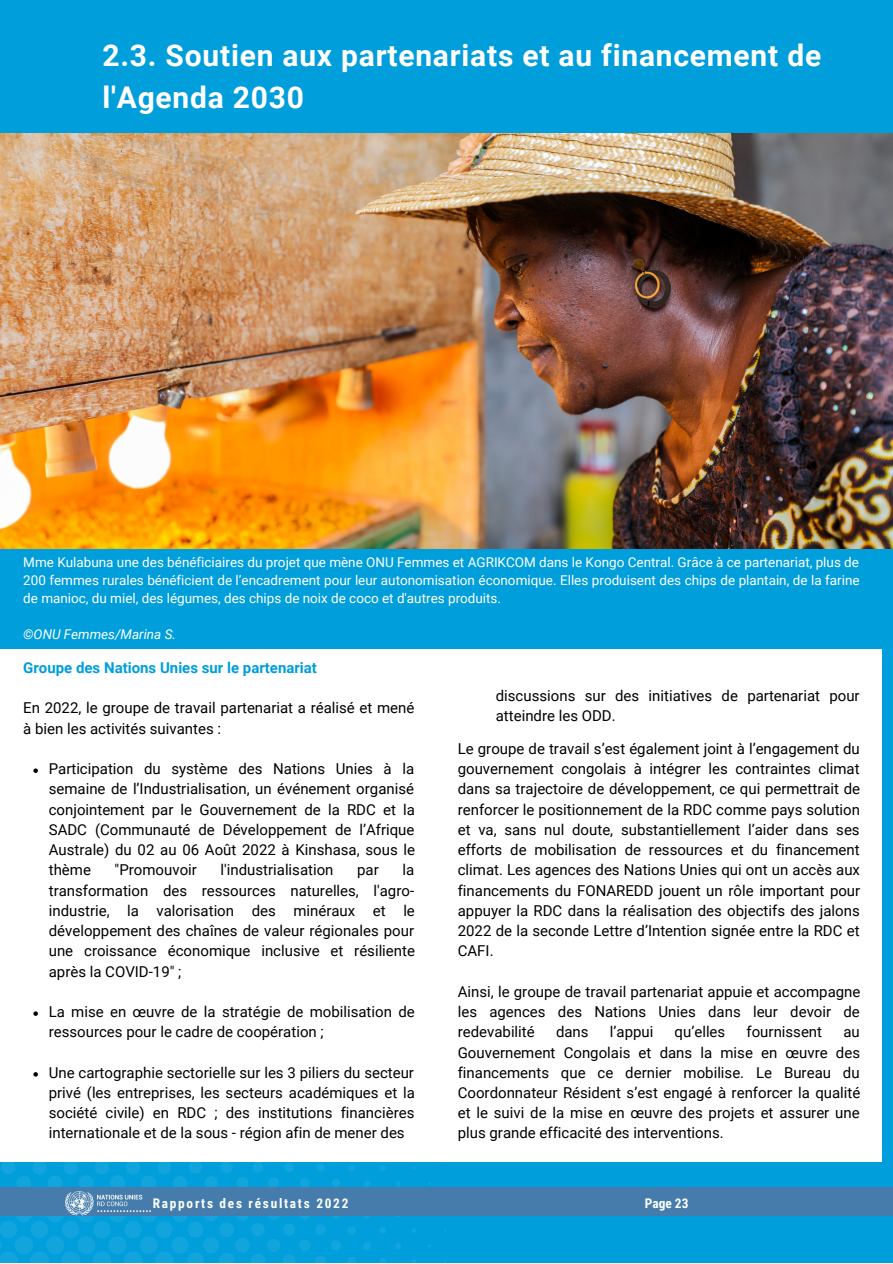
<style>
.page{position:relative;width:893px;height:1264px;background:#fff}
.page>*{position:absolute;margin:0;border:0;box-sizing:border-box;transform-origin:0 0}
.t1{font:700 30px/41.5px "Roboto";letter-spacing:.025em;color:#fff}
.t2{font:15px/20.2px "Roboto";color:#000;text-align:justify}
.t3{font:700 15px "Roboto";color:#009edb}
.t4{font:13.5px/18px "Roboto";color:#fff;text-align:justify}
.t5{font:italic 13.5px "Roboto";color:#fff}
.t6{font:700 13.35px "Roboto Condensed";letter-spacing:.13em;color:#fff}
</style>
<div class="page">
<div style="left:0;top:0;width:892px;height:1262px;background:#009edb"></div>
<svg style="left:61px;top:1251px;width:19px;height:11px"></svg>
<svg style="left:93px;top:1251px;width:18px;height:11px"></svg>
<svg style="left:30px;top:1252px;width:19px;height:10px"></svg>
<svg style="left:124px;top:1251px;width:19px;height:11px"></svg>
<svg style="left:155px;top:1252px;width:18px;height:10px"></svg>
<div style="left:46px;top:1235px;width:18px;height:19px;background:#11a4dd;border-radius:50%"></div>
<svg style="left:77px;top:1235px;width:19px;height:19px"></svg>
<div style="left:108px;top:1236px;width:19px;height:18px;background:#11a4dd;border-radius:50%"></div>
<svg style="left:0;top:1236px;width:18px;height:26px"></svg>
<div style="left:15px;top:1235px;width:18px;height:19px;background:#11a4dd;border-radius:50%"></div>
<div style="left:140px;top:1236px;width:18px;height:18px;background:#11a4dd;border-radius:50%"></div>
<div style="left:62px;top:1220px;width:17px;height:18px;background:#11a4dd;border-radius:50%"></div>
<div style="left:93px;top:1220px;width:18px;height:18px;background:#11a4dd;border-radius:50%"></div>
<svg style="left:187px;top:1252px;width:17px;height:10px"></svg>
<div style="left:31px;top:1220px;width:17px;height:18px;background:#11a4dd;border-radius:50%"></div>
<div style="left:124px;top:1220px;width:18px;height:18px;background:#11a4dd;border-radius:50%"></div>
<div style="left:0;top:1220px;width:17px;height:18px;background:#11a4dd;border-radius:50%"></div>
<div style="left:171px;top:1236px;width:17px;height:17px;background:#11a4dd;border-radius:50%"></div>
<div style="left:109px;top:1205px;width:17px;height:17px;background:#11a4dd;border-radius:50%"></div>
<div style="left:47px;top:1205px;width:17px;height:17px;background:#11a4dd;border-radius:50%"></div>
<div style="left:156px;top:1221px;width:17px;height:17px;background:#11a4dd;border-radius:50%"></div>
<div style="left:78px;top:1205px;width:17px;height:17px;background:#11a4dd;border-radius:50%"></div>
<div style="left:15px;top:1205px;width:17px;height:17px;background:#11a4dd;border-radius:50%"></div>
<div style="left:140px;top:1205px;width:17px;height:17px;background:#11a4dd;border-radius:50%"></div>
<svg style="left:219px;top:1253px;width:16px;height:9px"></svg>
<div style="left:203px;top:1237px;width:16px;height:16px;background:#11a4dd;border-radius:50%"></div>
<div style="left:187px;top:1221px;width:16px;height:16px;background:#11a4dd;border-radius:50%"></div>
<div style="left:172px;top:1206px;width:16px;height:16px;background:#11a4dd;border-radius:50%"></div>
<svg style="left:110px;top:1174px;width:16px;height:16px"></svg>
<div style="left:79px;top:1175px;width:15px;height:15px;background:#11a4dd;border-radius:50%"></div>
<div style="left:16px;top:1175px;width:15px;height:15px;background:#11a4dd;border-radius:50%"></div>
<div style="left:47px;top:1175px;width:16px;height:15px;background:#11a4dd;border-radius:50%"></div>
<div style="left:141px;top:1175px;width:15px;height:15px;background:#11a4dd;border-radius:50%"></div>
<div style="left:219px;top:1222px;width:15px;height:15px;background:#11a4dd;border-radius:50%"></div>
<div style="left:235px;top:1237px;width:15px;height:15px;background:#11a4dd;border-radius:50%"></div>
<svg style="left:251px;top:1254px;width:14px;height:8px"></svg>
<div style="left:204px;top:1206px;width:15px;height:15px;background:#11a4dd;border-radius:50%"></div>
<svg style="left:95px;top:1159px;width:14px;height:15px"></svg>
<svg style="left:32px;top:1159px;width:15px;height:15px"></svg>
<svg style="left:63px;top:1159px;width:15px;height:15px"></svg>
<svg style="left:126px;top:1159px;width:14px;height:15px"></svg>
<svg style="left:1px;top:1160px;width:14px;height:14px"></svg>
<div style="left:173px;top:1175px;width:14px;height:15px;background:#11a4dd;border-radius:50%"></div>
<svg style="left:157px;top:1160px;width:14px;height:14px"></svg>
<div style="left:204px;top:1176px;width:14px;height:13px;background:#11a4dd;border-radius:50%"></div>
<div style="left:235px;top:1207px;width:14px;height:13px;background:#11a4dd;border-radius:50%"></div>
<div style="left:251px;top:1222px;width:14px;height:14px;background:#11a4dd;border-radius:50%"></div>
<div style="left:267px;top:1238px;width:13px;height:13px;background:#11a4dd;border-radius:50%"></div>
<svg style="left:189px;top:1160px;width:13px;height:14px"></svg>
<svg style="left:283px;top:1254px;width:13px;height:8px"></svg>
<div style="left:220px;top:1161px;width:13px;height:12px;background:#11a4dd;border-radius:50%"></div>
<div style="left:236px;top:1176px;width:12px;height:13px;background:#11a4dd;border-radius:50%"></div>
<div style="left:267px;top:1207px;width:13px;height:13px;background:#11a4dd;border-radius:50%"></div>
<div style="left:283px;top:1223px;width:12px;height:12px;background:#11a4dd;border-radius:50%"></div>
<div style="left:298px;top:1239px;width:13px;height:12px;background:#11a4dd;border-radius:50%"></div>
<svg style="left:315px;top:1255px;width:11px;height:7px"></svg>
<div style="left:268px;top:1177px;width:11px;height:11px;background:#11a4dd;border-radius:50%"></div>
<div style="left:252px;top:1161px;width:11px;height:11px;background:#11a4dd;border-radius:50%"></div>
<div style="left:299px;top:1208px;width:11px;height:11px;background:#11a4dd;border-radius:50%"></div>
<div style="left:315px;top:1224px;width:11px;height:10px;background:#11a4dd;border-radius:50%"></div>
<div style="left:330px;top:1240px;width:11px;height:10px;background:#11a4dd;border-radius:50%"></div>
<svg style="left:300px;top:1177px;width:10px;height:10px"></svg>
<div style="left:284px;top:1162px;width:10px;height:10px;background:#11a4dd;border-radius:50%"></div>
<div style="left:331px;top:1209px;width:9px;height:9px;background:#11a4dd;border-radius:50%"></div>
<svg style="left:347px;top:1257px;width:9px;height:5px"></svg>
<div style="left:347px;top:1225px;width:9px;height:9px;background:#11a4dd;border-radius:50%"></div>
<div style="left:316px;top:1162px;width:8px;height:9px;background:#11a4dd;border-radius:50%"></div>
<div style="left:332px;top:1178px;width:8px;height:9px;background:#11a4dd;border-radius:50%"></div>
<div style="left:363px;top:1241px;width:8px;height:9px;background:#11a4dd;border-radius:50%"></div>
<div style="left:363px;top:1210px;width:8px;height:8px;background:#11a4dd;border-radius:50%"></div>
<svg style="left:379px;top:1258px;width:7px;height:4px"></svg>
<div style="left:348px;top:1164px;width:7px;height:7px;background:#11a4dd;border-radius:50%"></div>
<div style="left:379px;top:1226px;width:7px;height:7px;background:#11a4dd;border-radius:50%"></div>
<div style="left:363px;top:1180px;width:7px;height:7px;background:#11a4dd;border-radius:50%"></div>
<svg style="left:396px;top:1243px;width:5px;height:5px"></svg>
<svg style="left:380px;top:1165px;width:6px;height:6px"></svg>
<svg style="left:396px;top:1182px;width:5px;height:4px"></svg>
<svg style="left:412px;top:1228px;width:4px;height:4px"></svg>
<svg style="left:412px;top:1166px;width:4px;height:4px"></svg>
<div style="left:0;top:1187px;width:892px;height:29px;background:#457cab"></div>
<div style="left:0;top:648px;width:881px;height:513px;background:#fff"></div>
<img style="left:66px;top:1191px;width:84px;height:25px">
<img style="left:0;top:134px;width:892px;height:415px">
<svg style="left:33px;top:768px;width:5px;height:5px"></svg>
<svg style="left:33px;top:1011px;width:5px;height:4px"></svg>
<svg style="left:33px;top:1072px;width:5px;height:4px"></svg>
<p class="t1" style="left:102px;top:35px;width:720px">2.3. Soutien aux partenariats et au financement de l'Agenda 2030</p>
<p class="t4" style="left:23px;top:553px;width:837px">Mme Kulabuna une des bénéficiaires du projet que mène ONU Femmes et AGRIKCOM dans le Kongo Central. Grâce à ce partenariat, plus de 200 femmes rurales bénéficient de l’encadrement pour leur autonomisation économique. Elles produisent des chips de plantain, de la farine de manioc, du miel, des légumes, des chips de noix de coco et d'autres produits.</p>
<p class="t5" style="left:23px;top:626px;width:154px">©ONU Femmes/Marina S.</p>
<p class="t3" style="left:23px;top:659px;width:295px">Groupe des Nations Unies sur le partenariat</p>
<p class="t2" style="left:23px;top:698px;width:392px">En 2022, le groupe de travail partenariat a réalisé et mené à bien les activités suivantes :</p>
<p class="t2" style="left:49px;top:758px;width:368px">Participation du système des Nations Unies à la semaine de l’Industrialisation, un événement organisé conjointement par le Gouvernement de la RDC et la SADC (Communauté de Développement de l’Afrique Australe) du 02 au 06 Août 2022 à Kinshasa, sous le thème</p>
<p class="t2" style="left:49px;top:860px;width:368px;text-indent:354px">la transformation des ressources naturelles, l'agro&shy;industrie, la valorisation des minéraux et le développement des chaînes de valeur régionales pour une croissance économique inclusive et résiliente après la COVID-19" ;</p>
<p class="t2" style="left:49px;top:1001px;width:367px">La mise en œuvre de la stratégie de mobilisation de ressources pour le cadre de coopération ;</p>
<p class="t2" style="left:49px;top:1062px;width:367px">Une cartographie sectorielle sur les 3 piliers du secteur privé (les entreprises, les secteurs académiques et la société civile) en RDC ; des institutions financières internationale et de la sous - région afin de mener des</p>
<p class="t2" style="left:115px;top:860px;width:84px">"Promouvoir</p>
<p class="t2" style="left:221px;top:860px;width:114px">l'industrialisation</p>
<p class="t2" style="left:357px;top:860px;width:23px">par</p>
<p class="t6" style="left:153px;top:1195px;width:197px">Rapports des résultats 2022</p>
<p class="t2" style="left:496px;top:685px;width:365px">discussions sur des initiatives de partenariat pour atteindre les ODD.</p>
<p class="t2" style="left:457px;top:738px;width:404px">Le groupe de travail s’est également joint à l’engagement du gouvernement congolais à intégrer les contraintes climat dans sa trajectoire de développement, ce qui permettrait de renforcer le positionnement de la RDC comme pays solution et va, sans nul doute, substantiellement l’aider dans ses efforts de mobilisation de ressources et du financement climat. Les agences des Nations Unies qui ont un accès aux financements du FONAREDD jouent un rôle important pour appuyer la RDC dans la réalisation des objectifs des jalons 2022 de la seconde Lettre d’Intention signée entre la RDC et CAFI.</p>
<p class="t2" style="left:457px;top:981px;width:404px">Ainsi, le groupe de travail partenariat appuie et accompagne les agences des Nations Unies dans leur devoir de redevabilité</p>
<p class="t2" style="left:556px;top:1022px;width:34px">dans</p>
<p class="t2" style="left:610px;top:1022px;width:45px">l’appui</p>
<p class="t2" style="left:674px;top:1022px;width:52px">qu’elles</p>
<p class="t2" style="left:746px;top:1022px;width:77px">fournissent</p>
<p class="t2" style="left:457px;top:1022px;width:404px;text-indent:385px">au Gouvernement Congolais et dans la mise en œuvre des financements que ce dernier mobilise. Le Bureau du Coordonnateur Résident s’est engagé à renforcer la qualité et le suivi de la mise en œuvre des projets et assurer une plus grande efficacité des interventions.</p>
<p class="t6" style="left:645px;top:1195px;width:45px">Page 23</p>
</div>
